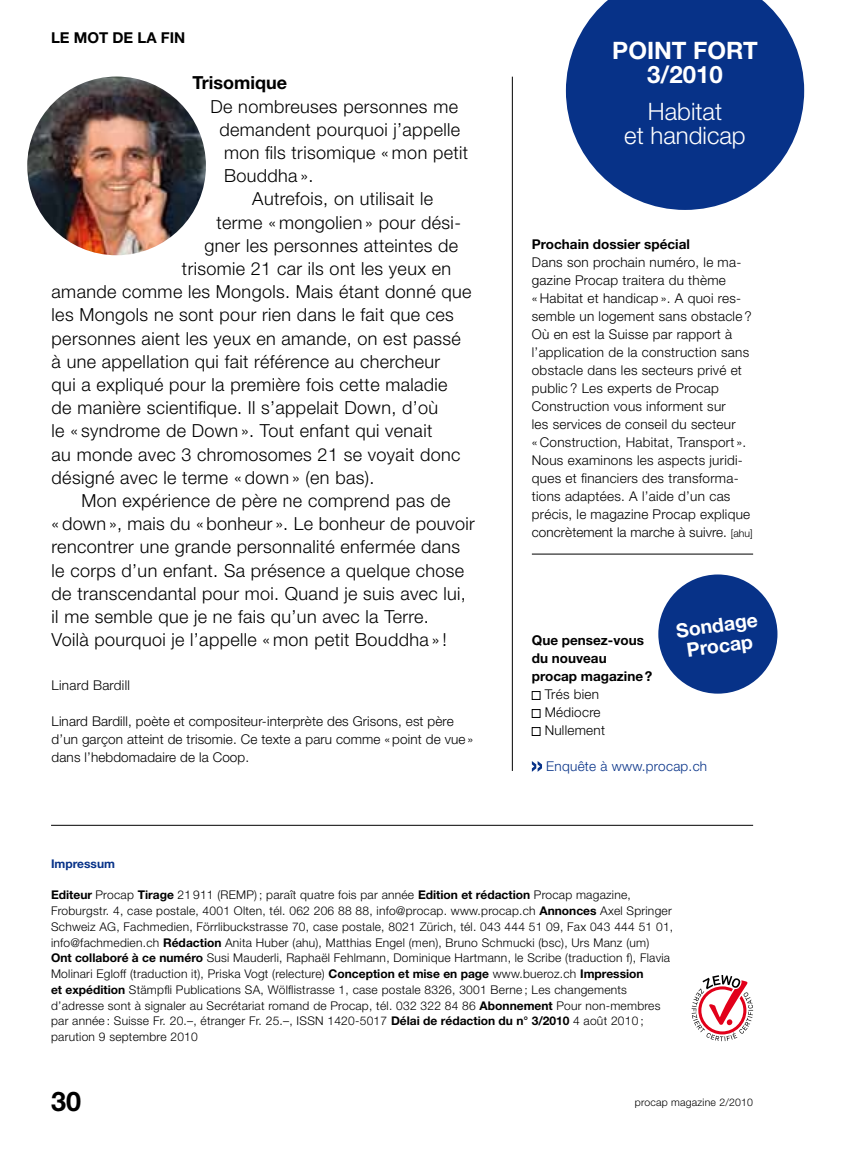
<style>
.page{position:relative;width:851px;height:1149px;background:#fff}
.page>*{position:absolute;margin:0;border:0;box-sizing:border-box;transform-origin:0 0}
.t1{font:700 27px "Helvetica Neue LT";color:#000}
.t2{font:300 24px/24px "Helvetica Neue LT";color:#fff;text-align:center}
.t3{font:700 24px/24px "Helvetica Neue LT";color:#fff;text-align:center}
.t4{font:700 19.5px/21px "Helvetica Neue LT";color:#fff;text-align:center}
.t5{font:300 18px "Helvetica Neue LT";letter-spacing:.02em;color:#000}
.t6{font:700 18px "Helvetica Neue LT";color:#000}
.t7{font:700 15px "Helvetica Neue LT";color:#000}
.t8{font:300 13.5px/18px "Helvetica Neue LT";letter-spacing:.02em;color:#000}
.t9{font:700 13.5px/18px "Helvetica Neue LT";color:#000}
.t10{font:300 13.5px "Helvetica Neue LT";letter-spacing:.02em;color:#073288}
.t11{font:300 12px/15.8px "Helvetica Neue LT";letter-spacing:.02em;color:#000}
.t12{font:700 12px "Helvetica Neue LT";color:#073288}
.t13{font:300 10.5px "Helvetica Neue LT";letter-spacing:.02em;color:#000}
.s1{font-size:10.5px}
.s2{font-weight:700}
</style>
<div class="page">
<hr style="left:512px;top:77px;width:1px;height:693px;background:#000">
<svg style="left:566px;top:0;width:238px;height:210px;fill:#073288"></svg>
<hr style="left:531px;top:553px;width:222px;height:1px;background:#000">
<div style="left:531px;top:691px;width:9px;height:8px;border:1px solid #000"></div>
<div style="left:531px;top:709px;width:9px;height:8px;border:1px solid #000"></div>
<div style="left:531px;top:727px;width:9px;height:8px;border:1px solid #000"></div>
<svg style="left:531px;top:761px;width:11px;height:10px"></svg>
<img style="left:27px;top:76px;width:179px;height:179px;border-radius:89px">
<div style="left:658px;top:574px;width:119px;height:119px;background:#073288;border-radius:50%"></div>
<hr style="left:51px;top:824px;width:702px;height:1px;background:#000">
<svg style="left:691px;top:975px;width:62px;height:65px"></svg>
<p class="t7" style="left:51px;top:28px;width:136px">LE MOT DE LA FIN</p>
<h3 class="t6" style="left:192px;top:72px;width:96px">Trisomique</h3>
<h3 class="t5" style="left:210px;top:95px;width:249px">De nombreuses personnes me</h3>
<h3 class="t5" style="left:219px;top:118px;width:242px">demandent pourquoi j’appelle</h3>
<h3 class="t5" style="left:224px;top:141px;width:246px">mon fils trisomique « mon petit</h3>
<h3 class="t5" style="left:224px;top:165px;width:91px">Bouddha ».</h3>
<h3 class="t5" style="left:252px;top:188px;width:182px">Autrefois, on utilisait le</h3>
<h3 class="t5" style="left:216px;top:211px;width:246px">terme « mongolien » pour dési-</h3>
<h3 class="t5" style="left:204px;top:234px;width:255px">gner les personnes atteintes de</h3>
<h3 class="t5" style="left:182px;top:257px;width:270px">trisomie 21 car ils ont les yeux en</h3>
<h3 class="t5" style="left:52px;top:281px;width:421px">amande comme les Mongols. Mais étant donné que</h3>
<h3 class="t5" style="left:52px;top:304px;width:404px">les Mongols ne sont pour rien dans le fait que ces</h3>
<h3 class="t5" style="left:52px;top:327px;width:410px">personnes aient les yeux en amande, on est passé</h3>
<h3 class="t5" style="left:52px;top:350px;width:390px">à une appellation qui fait référence au chercheur</h3>
<h3 class="t5" style="left:52px;top:373px;width:397px">qui a expliqué pour la première fois cette maladie</h3>
<h3 class="t5" style="left:52px;top:396px;width:388px">de manière scientifique. Il s’appelait Down, d’où</h3>
<h3 class="t5" style="left:52px;top:420px;width:382px">le « syndrome de Down ». Tout enfant qui venait</h3>
<h3 class="t5" style="left:52px;top:443px;width:410px">au monde avec 3 chromosomes 21 se voyait donc</h3>
<h3 class="t5" style="left:52px;top:466px;width:324px">désigné avec le terme « down » (en bas).</h3>
<h3 class="t5" style="left:81px;top:489px;width:370px">Mon expérience de père ne comprend pas de</h3>
<h3 class="t5" style="left:52px;top:512px;width:424px">« down », mais du « bonheur ». Le bonheur de pouvoir</h3>
<h3 class="t5" style="left:52px;top:536px;width:410px">rencontrer une grande personnalité enfermée dans</h3>
<h3 class="t5" style="left:52px;top:559px;width:414px">le corps d’un enfant. Sa présence a quelque chose</h3>
<h3 class="t5" style="left:52px;top:582px;width:416px">de transcendantal pour moi. Quand je suis avec lui,</h3>
<h3 class="t5" style="left:52px;top:605px;width:379px">il me semble que je ne fais qu’un avec la Terre.</h3>
<h3 class="t5" style="left:52px;top:628px;width:396px">Voilà pourquoi je l’appelle « mon petit Bouddha » !</h3>
<p class="t8" style="left:52px;top:675px;width:80px">Linard Bardill</p>
<p class="t8" style="left:52px;top:711px;width:423px">Linard Bardill, poète et compositeur-interprète des Grisons, est père d’un garçon atteint de trisomie. Ce texte a paru comme « point de vue » dans l’hebdomadaire de la Coop.</p>
<h2 class="t3" style="left:612px;top:38px;width:147px">POINT FORT<br>3/2010</h2>
<h2 class="t2" style="left:624px;top:99px;width:123px">Habitat<br>et handicap</h2>
<p class="t9" style="left:531px;top:234px;width:159px">Prochain dossier spécial</p>
<p class="t8" style="left:531px;top:252px;width:222px">Dans son prochain numéro, le ma&shy;gazine Procap traitera du thème<br>« Habitat et handicap ». A quoi res&shy;semble un logement sans obstacle ?<br>Où en est la Suisse par rapport à l’application de la construction sans obstacle dans les secteurs privé et public ? Les experts de Procap Construction vous informent sur<br>les services de conseil du secteur<br>« Construction, Habitat, Transport ».<br>Nous examinons les aspects juridi&shy;ques et financiers des transforma&shy;tions adaptées. A l’aide d’un cas précis, le magazine Procap explique concrètement la marche à suivre. <span class="s1">[ahu]</span></p>
<h3 class="t4" style="left:674px;top:619px;width:84px;rotate:-8deg">Sondage<br>Procap</h3>
<p class="t9" style="left:531px;top:630px;width:122px">Que pensez-vous du nouveau procap magazine?</p>
<p class="t8" style="left:544px;top:684px;width:62px">Trés bien<br>Médiocre<br>Nullement</p>
<p class="t10" style="left:546px;top:757px;width:162px">Enquête à www.procap.ch</p>
<p class="t12" style="left:51px;top:855px;width:65px">Impressum</p>
<p class="t11" style="left:51px;top:886px;width:623px"><span class="s2">Editeur</span> Procap <span class="s2">Tirage</span> 21 911 (REMP) ; paraît quatre fois par année <span class="s2">Edition et rédaction</span> Procap magazine, Froburgstr. 4, case postale, 4001 Olten, tél. 062 206 88 88, info@procap. www.procap.ch <span class="s2">Annonces</span> Axel Springer Schweiz AG, Fachmedien, Förrlibuckstrasse 70, case postale, 8021 Zürich, tél. 043 444 51 09, Fax 043 444 51 01, info@fachmedien.ch <span class="s2">Rédaction</span> Anita Huber (ahu), Matthias Engel (men), Bruno Schmucki (bsc), Urs Manz (um)<br><span class="s2">Ont collaboré à ce numéro</span> Susi Mauderli, Raphaël Fehlmann, Dominique Hartmann, le Scribe (traduction f), Flavia Molinari Egloff (traduction it), Priska Vogt (relecture) <span class="s2">Conception et mise en page</span> www.bueroz.ch <span class="s2">Impression<br>et expédition</span> Stämpfli Publications SA, Wölflistrasse 1, case postale 8326, 3001 Berne ; Les changements d’adresse sont à signaler au Secrétariat romand de Procap, tél. 032 322 84 86 <span class="s2">Abonnement</span> Pour non-membres par année : Suisse Fr. 20.–, étranger Fr. 25.–, ISSN 1420-5017 <span class="s2">Délai de rédaction du n° 3/2010</span> 4 août 2010 ; parution 9 septembre 2010</p>
<h1 class="t1" style="left:51px;top:1083px;width:32px">30</h1>
<p class="t13" style="left:634px;top:1095px;width:120px">procap magazine 2/2010</p>
</div>
